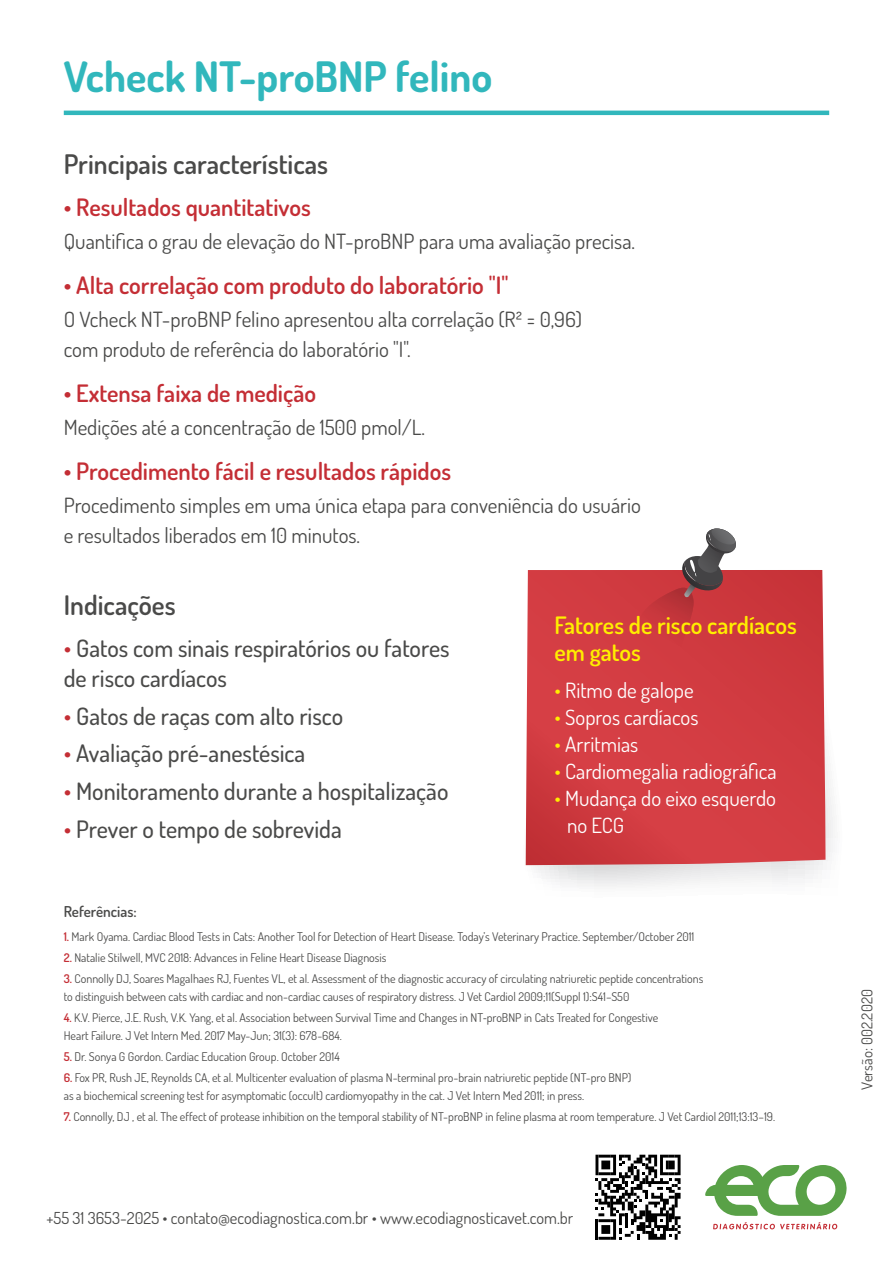
<style>
.page{position:relative;width:893px;height:1276px;background:#fff}
.page>*{position:absolute;margin:0;border:0;box-sizing:border-box;transform-origin:0 0}
.t1{font:700 42px "Dosis";color:#31b7bc}
.t2{font:600 27px "Dosis";color:#4a4a49}
.t3{font:500 24px/30px "Dosis";color:#4a4a49}
.t4{font:600 24px "Dosis";color:#c42e35}
.t5{font:600 24px/27px "Dosis";color:#fe0}
.t6{font:21px/30px "Dosis";color:#4a4a49}
.t7{font:21px/27px "Dosis";color:#fff}
.t8{font:16.5px "Dosis";color:#4a4a49}
.t9{font:15px "Dosis";color:#4a4a49}
.t10{font:600 15px "Dosis";color:#4a4a49}
.t11{font:12px/18px "Dosis";color:#4a4a49}
.s1{color:#c42e35}
.s2{color:#fe0}
.s3{font-weight:600;color:#c42e35}
.s4{font-family:"Myriad Pro"}
</style>
<div class="page">
<svg style="left:705px;top:1165px;width:142px;height:50px"></svg>
<svg style="left:713px;top:1222px;width:124px;height:7px"></svg>
<svg style="left:595px;top:1154px;width:86px;height:85px"></svg>
<svg style="left:525px;top:764px;width:308px;height:123px"></svg>
<svg style="left:526px;top:570px;width:300px;height:295px;background:#d13e44"></svg>
<svg style="left:638px;top:528px;width:100px;height:132px"></svg>
<hr style="left:64px;top:111px;width:765px;height:4px;background:#31b7bc">
<h1 class="t1" style="left:64px;top:50px;width:430px">Vcheck NT-proBNP felino</h1>
<h2 class="t2" style="left:64px;top:146px;width:266px">Principais características</h2>
<h3 class="t4" style="left:64px;top:191px;width:249px">• Resultados quantitativos</h3>
<h3 class="t6" style="left:64px;top:226px;width:573px">Quantifica o grau de elevação do NT-proBNP para uma avaliação precisa.</h3>
<h3 class="t4" style="left:64px;top:269px;width:446px">• Alta correlação com produto do laboratório "I"</h3>
<h3 class="t6" style="left:64px;top:304px;width:520px">O Vcheck NT-proBNP felino apresentou alta correlação (R² = 0,96) com produto de referência do laboratório "I".</h3>
<h3 class="t4" style="left:64px;top:377px;width:254px">• Extensa faixa de medição</h3>
<h3 class="t6" style="left:64px;top:412px;width:363px">Medições até a concentração de 1500 pmol/L.</h3>
<h3 class="t4" style="left:64px;top:455px;width:389px">• Procedimento fácil e resultados rápidos</h3>
<h3 class="t6" style="left:64px;top:490px;width:579px">Procedimento simples em uma única etapa para conveniência do usuário e resultados liberados em 10 minutos.</h3>
<h2 class="t2" style="left:64px;top:587px;width:113px">Indicações</h2>
<h3 class="t3" style="left:64px;top:632px;width:387px"><span class="s1">•</span> Gatos com sinais respiratórios ou fatores de risco cardíacos</h3>
<h3 class="t3" style="left:64px;top:700px;width:281px"><span class="s1">•</span> Gatos de raças com alto risco</h3>
<h3 class="t3" style="left:64px;top:738px;width:243px"><span class="s1">•</span> Avaliação pré-anestésica</h3>
<h3 class="t3" style="left:64px;top:776px;width:386px"><span class="s1">•</span> Monitoramento durante a hospitalização</h3>
<h3 class="t3" style="left:64px;top:813px;width:279px"><span class="s1">•</span> Prever o tempo de sobrevida</h3>
<h3 class="t5" style="left:554px;top:611px;width:244px">Fatores de risco cardíacos em gatos</h3>
<h3 class="t7" style="left:554px;top:676px;width:141px"><span class="s2">•</span> Ritmo de galope</h3>
<h3 class="t7" style="left:554px;top:703px;width:145px"><span class="s2">•</span> Sopros cardíacos</h3>
<h3 class="t7" style="left:554px;top:730px;width:85px"><span class="s2">•</span> Arritmias</h3>
<h3 class="t7" style="left:554px;top:757px;width:224px"><span class="s2">•</span> Cardiomegalia radiográfica</h3>
<h3 class="t7" style="left:567px;top:784px;width:210px;text-indent:-13px"><span class="s2">•</span> Mudança do eixo esquerdo no ECG</h3>
<p class="t10" style="left:64px;top:901px;width:75px">Referências:</p>
<p class="t11" style="left:64px;top:927px;width:632px"><span class="s3">1.</span> Mark Oyama. Cardiac Blood Tests in Cats: Another Tool for Detection of Heart Disease. Today’s Veterinary Practice. September/October 2011</p>
<p class="t11" style="left:64px;top:948px;width:324px"><span class="s3">2.</span> Natalie Stilwell, MVC 2018: Advances in Feline Heart Disease Diagnosis</p>
<p class="t11" style="left:64px;top:969px;width:641px"><span class="s3">3.</span> Connolly DJ, Soares Magalhaes RJ, Fuentes VL, et al. Assessment of the diagnostic accuracy of circulating natriuretic peptide concentrations to distinguish between cats with cardiac and non-cardiac causes of respiratory distress. J Vet Cardiol 2009;11(Suppl 1):S41–S50</p>
<p class="t11" style="left:64px;top:1008px;width:596px"><span class="s3">4.</span> K.V. Pierce, J.E. Rush, V.K. Yang, et al. Association between Survival Time and Changes in NT<span class="s4">‐</span>proBNP in Cats Treated for Congestive<br>Heart Failure. J Vet Intern Med. 2017 May-Jun; 31(3): 678-684.</p>
<p class="t11" style="left:64px;top:1047px;width:277px"><span class="s3">5.</span> Dr. Sonya G Gordon. Cardiac Education Group. October 2014</p>
<p class="t11" style="left:64px;top:1068px;width:569px"><span class="s3">6.</span> Fox PR, Rush JE, Reynolds CA, et al. Multicenter evaluation of plasma N-terminal pro-brain natriuretic peptide (NT-pro BNP) as a biochemical screening test for asymptomatic (occult) cardiomyopathy in the cat. J Vet Intern Med 2011; in press.</p>
<p class="t11" style="left:64px;top:1107px;width:713px"><span class="s3">7.</span> Connolly, DJ , et al. The effect of protease inhibition on the temporal stability of NT-proBNP in feline plasma at room temperature. J Vet Cardiol 2011;13:13–19.</p>
<h3 class="t8" style="left:46px;top:1207px;width:528px">+55 31 3653-2025 • contato@ecodiagnostica.com.br • www.ecodiagnosticavet.com.br</h3>
<p class="t9" style="left:857px;top:1089px;width:102px;rotate:-90deg">Versão: 002.2020</p>
</div>
